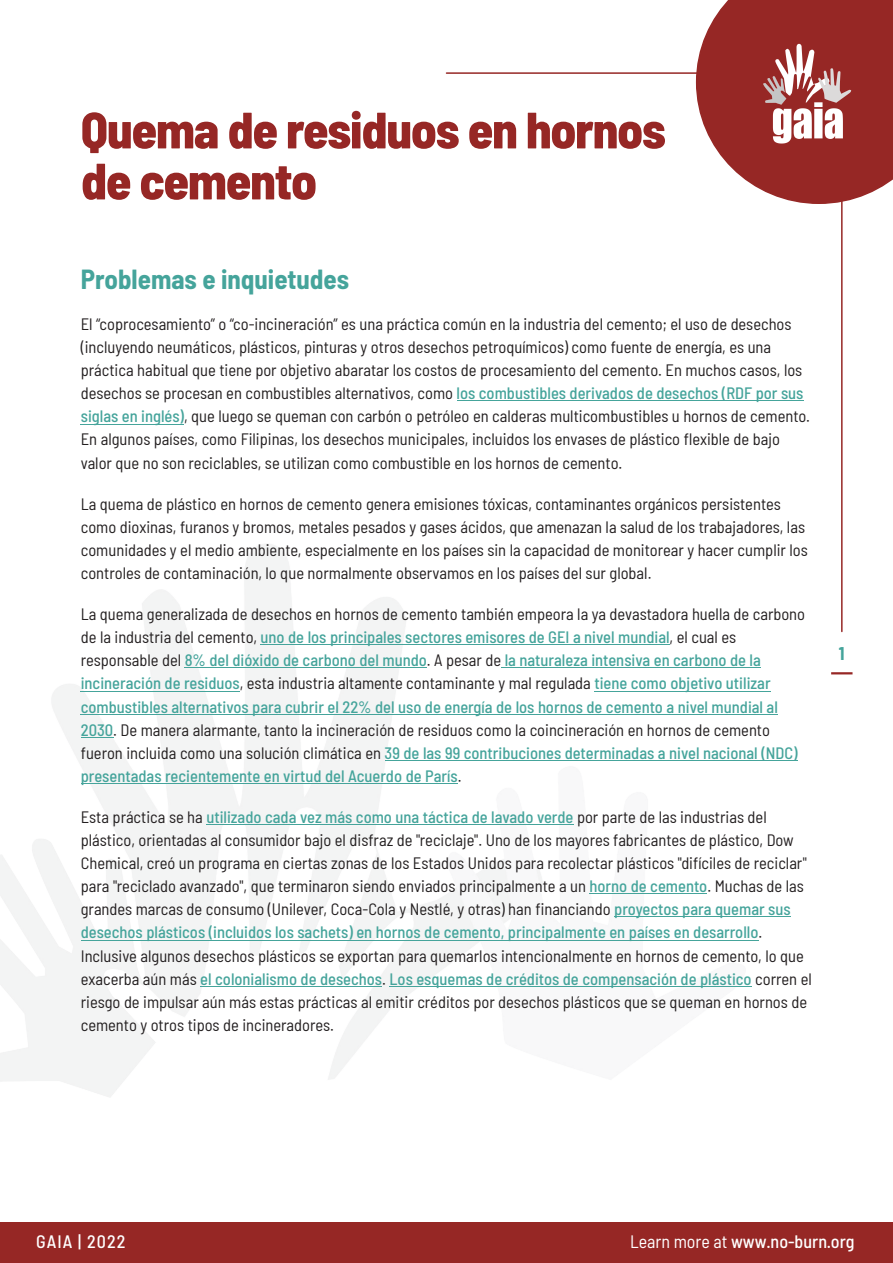
<style>
.page{position:relative;width:893px;height:1263px;background:#fff}
.page>*{position:absolute;margin:0;border:0;box-sizing:border-box;transform-origin:0 0}
.t1{font:800 semi-condensed 51px/51px "Barlow";letter-spacing:-.02em;color:#962725}
.t2{font:700 semi-condensed 27px "Barlow";color:#45a49b}
.t3{font:500 semi-condensed 18px "Barlow";letter-spacing:.005em;color:#fff}
.t4{font:500 semi-condensed 18px "Barlow";letter-spacing:.06em;color:#fff}
.t5{font:700 semi-condensed 18px "Barlow";color:#45a49b}
.t6{font:semi-condensed 16.5px/23.1px "Barlow";color:#231f20}
.t7{font:500 semi-condensed 16.5px/23.1px "Barlow";color:#45a49b}
.s1{font-weight:500;color:#45a49b}
.s2{font-weight:400;color:#231f20}
.s3{font-weight:400}
</style>
<div class="page">
<hr style="left:841px;top:172px;width:2px;height:459px;background:#962725">
<hr style="left:446px;top:72px;width:266px;height:2px;background:#962725">
<img style="left:690px;top:0;width:203px;height:211px">
<div style="left:0;top:1223px;width:893px;height:40px;background:#962725"></div>
<svg style="left:832px;top:672px;width:19px;height:2px"></svg>
<img style="left:0;top:544px;width:574px;height:553px">
<hr style="left:457px;top:400px;width:346px;height:1px;background:#45a49b">
<hr style="left:81px;top:424px;width:103px;height:1px;background:#45a49b">
<hr style="left:261px;top:644px;width:409px;height:1px;background:#45a49b">
<hr style="left:185px;top:667px;width:242px;height:1px;background:#45a49b">
<hr style="left:501px;top:667px;width:260px;height:1px;background:#45a49b">
<hr style="left:81px;top:691px;width:159px;height:1px;background:#45a49b">
<hr style="left:594px;top:691px;width:177px;height:1px;background:#45a49b">
<hr style="left:81px;top:714px;width:697px;height:1px;background:#45a49b">
<hr style="left:81px;top:737px;width:32px;height:1px;background:#45a49b">
<hr style="left:385px;top:760px;width:413px;height:1px;background:#45a49b">
<hr style="left:81px;top:783px;width:377px;height:1px;background:#45a49b">
<hr style="left:206px;top:824px;width:367px;height:1px;background:#45a49b">
<hr style="left:589px;top:893px;width:118px;height:1px;background:#45a49b">
<hr style="left:614px;top:916px;width:177px;height:1px;background:#45a49b">
<hr style="left:81px;top:940px;width:677px;height:1px;background:#45a49b">
<hr style="left:200px;top:986px;width:182px;height:1px;background:#45a49b">
<hr style="left:390px;top:986px;width:362px;height:1px;background:#45a49b">
<h1 class="t1" style="left:81px;top:103px;width:587px">Quema de residuos en hornos de cemento</h1>
<h2 class="t2" style="left:81px;top:262px;width:270px">Problemas e inquietudes</h2>
<p class="t6" style="left:81px;top:312px;width:731px">El “coprocesamiento” o “co-incineración” es una práctica común en la industria del cemento; el uso de desechos (incluyendo neumáticos, plásticos, pinturas y otros desechos petroquímicos) como fuente de energía, es una práctica habitual que tiene por objetivo abaratar los costos de procesamiento del cemento. En muchos casos, los desechos se procesan en combustibles alternativos, como <span class="s1">los combustibles derivados de desechos (RDF por sus siglas en inglés)</span>, que luego se queman con carbón o petróleo en calderas multicombustibles u hornos de cemento.<br>En algunos países, como Filipinas, los desechos municipales, incluidos los envases de plástico flexible de bajo valor que no son reciclables, se utilizan como combustible en los hornos de cemento.</p>
<p class="t6" style="left:81px;top:491px;width:729px">La quema de plástico en hornos de cemento genera emisiones tóxicas, contaminantes orgánicos persistentes como dioxinas, furanos y bromos, metales pesados y gases ácidos, que amenazan la salud de los trabajadores, las comunidades y el medio ambiente, especialmente en los países sin la capacidad de monitorear y hacer cumplir los controles de contaminación, lo que normalmente observamos en los países del sur global.</p>
<p class="t7" style="left:81px;top:602px;width:726px"><span class="s2">La quema generalizada de desechos en hornos de cemento también empeora la ya devastadora huella de carbono de la industria del cemento,</span> uno de los principales sectores emisores de GEI a nivel mundial<span class="s2">, el cual es responsable del</span> 8% del dióxido de carbono del mundo<span class="s2">. A pesar de</span> la naturaleza intensiva en carbono de la incineración de residuos<span class="s2">, esta industria altamente contaminante y mal regulada</span> tiene como objetivo utilizar combustibles alternativos para cubrir el 22% del uso de energía de los hornos de cemento a nivel mundial al 2030<span class="s2">. De manera alarmante, tanto la incineración de residuos como la coincineración en hornos de cemento fueron incluida como una solución climática en</span> 39 de las 99 contribuciones determinadas a nivel nacional (NDC) presentadas recientemente en virtud del Acuerdo de París<span class="s2">.</span></p>
<p class="t6" style="left:81px;top:805px;width:733px">Esta práctica se ha <span class="s1">utilizado cada vez más como una táctica de lavado verde</span> por parte de las industrias del plástico, orientadas al consumidor bajo el disfraz de "reciclaje". Uno de los mayores fabricantes de plástico, Dow Chemical, creó un programa en ciertas zonas de los Estados Unidos para recolectar plásticos "difíciles de reciclar" para "reciclado avanzado", que terminaron siendo enviados principalmente a un <span class="s1">horno de cemento</span>. Muchas de las grandes marcas de consumo (Unilever, Coca-Cola y Nestlé, y otras) han financiando <span class="s1">proyectos para quemar sus desechos plásticos (incluidos los sachets) en hornos de cemento, principalmente en países en desarrollo</span>.<br>Inclusive algunos desechos plásticos se exportan para quemarlos intencionalmente en hornos de cemento, lo que exacerba aún más <span class="s1">el colonialismo de desechos</span>. <span class="s1">Los esquemas de créditos de compensación de plástico</span> corren el riesgo de impulsar aún más estas prácticas al emitir créditos por desechos plásticos que se queman en hornos de cemento y otros tipos de incineradores.</p>
<p class="t5" style="left:839px;top:642px;width:7px">1</p>
<p class="t4" style="left:36px;top:1230px;width:91px">GAIA | 2022</p>
<p class="t3" style="left:630px;top:1230px;width:226px"><span class="s3">Learn more at</span> www.no-burn.org</p>
</div>
